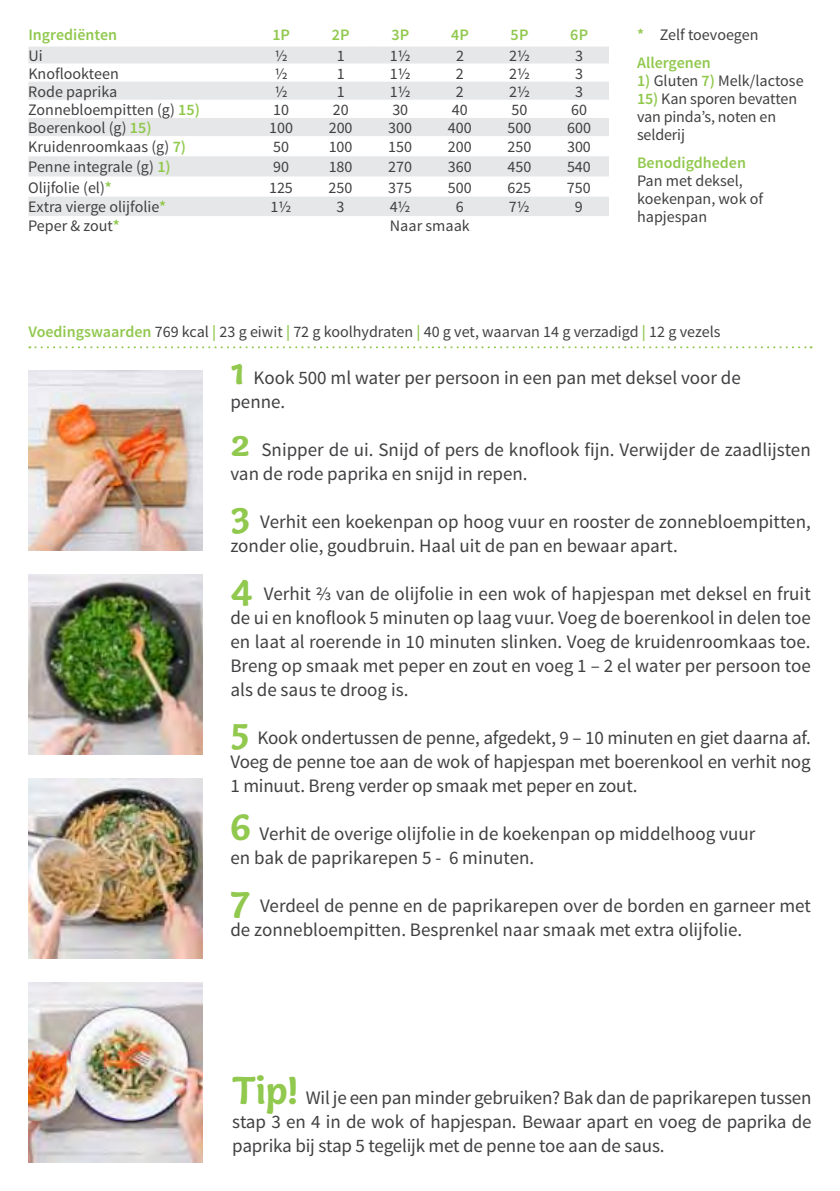
<style>
.page{position:relative;width:840px;height:1191px;background:#fff}
.page>*{position:absolute;margin:0;border:0;box-sizing:border-box;transform-origin:0 0}
.t1{font:19px/24px "Source Sans Pro";color:#414042}
.t2{font:16px/18px "Source Sans Pro";color:#414042}
.t3{font:600 16px "Source Sans Pro";color:#91c84e}
.s1{font-weight:600;color:#91c84e}
.s2{font-family:"Capucine Basic";font-weight:700;font-size:40px;color:#91c84e}
</style>
<div class="page">
<svg style="left:29px;top:346px;width:782px;height:2px"></svg>
<img style="left:28px;top:778px;width:175px;height:180px">
<img style="left:28px;top:574px;width:175px;height:180px">
<img style="left:28px;top:370px;width:175px;height:180px">
<img style="left:28px;top:982px;width:175px;height:180px">
<svg style="left:28px;top:46px;width:580px;height:54px"></svg>
<svg style="left:28px;top:118px;width:580px;height:98px;fill:#e6e7e8"></svg>
<p class="t3" style="left:28px;top:25px;width:90px">Ingrediënten</p>
<p class="t3" style="left:272px;top:25px;width:19px">1P</p>
<p class="t3" style="left:332px;top:25px;width:19px">2P</p>
<p class="t3" style="left:391px;top:25px;width:19px">3P</p>
<p class="t3" style="left:451px;top:25px;width:19px">4P</p>
<p class="t3" style="left:510px;top:25px;width:19px">5P</p>
<p class="t3" style="left:570px;top:25px;width:19px">6P</p>
<p class="t2" style="left:28px;top:47px;width:16px">Ui</p>
<p class="t2" style="left:274px;top:47px;width:14px">½</p>
<p class="t2" style="left:336px;top:47px;width:9px">1</p>
<p class="t2" style="left:390px;top:47px;width:22px">1½</p>
<p class="t2" style="left:455px;top:47px;width:9px">2</p>
<p class="t2" style="left:509px;top:47px;width:22px">2½</p>
<p class="t2" style="left:575px;top:47px;width:9px">3</p>
<p class="t2" style="left:28px;top:65px;width:92px">Knoflookteen</p>
<p class="t2" style="left:274px;top:65px;width:14px">½</p>
<p class="t2" style="left:336px;top:65px;width:9px">1</p>
<p class="t2" style="left:389px;top:65px;width:22px">1½</p>
<p class="t2" style="left:455px;top:65px;width:9px">2</p>
<p class="t2" style="left:509px;top:65px;width:22px">2½</p>
<p class="t2" style="left:575px;top:65px;width:9px">3</p>
<p class="t2" style="left:28px;top:83px;width:91px">Rode paprika</p>
<p class="t2" style="left:274px;top:83px;width:14px">½</p>
<p class="t2" style="left:336px;top:83px;width:9px">1</p>
<p class="t2" style="left:389px;top:83px;width:22px">1½</p>
<p class="t2" style="left:455px;top:83px;width:9px">2</p>
<p class="t2" style="left:508px;top:83px;width:22px">2½</p>
<p class="t2" style="left:574px;top:83px;width:9px">3</p>
<p class="t2" style="left:28px;top:101px;width:173px">Zonnebloempitten (g) <span class="s1">15)</span></p>
<p class="t2" style="left:273px;top:101px;width:17px">10</p>
<p class="t2" style="left:332px;top:101px;width:17px">20</p>
<p class="t2" style="left:392px;top:101px;width:17px">30</p>
<p class="t2" style="left:451px;top:101px;width:17px">40</p>
<p class="t2" style="left:511px;top:101px;width:17px">50</p>
<p class="t2" style="left:570px;top:101px;width:17px">60</p>
<p class="t2" style="left:28px;top:119px;width:125px">Boerenkool (g) <span class="s1">15)</span></p>
<p class="t2" style="left:269px;top:119px;width:25px">100</p>
<p class="t2" style="left:328px;top:119px;width:25px">200</p>
<p class="t2" style="left:388px;top:119px;width:25px">300</p>
<p class="t2" style="left:447px;top:119px;width:25px">400</p>
<p class="t2" style="left:507px;top:119px;width:25px">500</p>
<p class="t2" style="left:566px;top:119px;width:25px">600</p>
<p class="t2" style="left:28px;top:138px;width:159px">Kruidenroomkaas (g) <span class="s1">7)</span></p>
<p class="t2" style="left:273px;top:138px;width:17px">50</p>
<p class="t2" style="left:328px;top:138px;width:25px">100</p>
<p class="t2" style="left:388px;top:138px;width:25px">150</p>
<p class="t2" style="left:447px;top:138px;width:25px">200</p>
<p class="t2" style="left:507px;top:138px;width:25px">250</p>
<p class="t2" style="left:566px;top:138px;width:25px">300</p>
<p class="t2" style="left:28px;top:158px;width:144px">Penne integrale (g) <span class="s1">1)</span></p>
<p class="t2" style="left:273px;top:158px;width:17px">90</p>
<p class="t2" style="left:328px;top:158px;width:25px">180</p>
<p class="t2" style="left:388px;top:158px;width:25px">270</p>
<p class="t2" style="left:447px;top:158px;width:25px">360</p>
<p class="t2" style="left:507px;top:158px;width:25px">450</p>
<p class="t2" style="left:566px;top:158px;width:25px">540</p>
<p class="t2" style="left:28px;top:178px;width:85px">Olijfolie (el)<span class="s1">*</span></p>
<p class="t2" style="left:269px;top:178px;width:25px">125</p>
<p class="t2" style="left:328px;top:178px;width:25px">250</p>
<p class="t2" style="left:388px;top:178px;width:25px">375</p>
<p class="t2" style="left:447px;top:178px;width:25px">500</p>
<p class="t2" style="left:507px;top:178px;width:25px">625</p>
<p class="t2" style="left:566px;top:178px;width:25px">750</p>
<p class="t2" style="left:28px;top:198px;width:140px">Extra vierge olijfolie<span class="s1">*</span></p>
<p class="t2" style="left:270px;top:198px;width:22px">1½</p>
<p class="t2" style="left:336px;top:198px;width:9px">3</p>
<p class="t2" style="left:389px;top:198px;width:22px">4½</p>
<p class="t2" style="left:455px;top:198px;width:9px">6</p>
<p class="t2" style="left:508px;top:198px;width:22px">7½</p>
<p class="t2" style="left:574px;top:198px;width:9px">9</p>
<p class="t2" style="left:28px;top:217px;width:93px">Peper &amp; zout<span class="s1">*</span></p>
<p class="t2" style="left:390px;top:217px;width:81px">Naar smaak</p>
<p class="t2" style="left:636px;top:21px;width:123px;line-height:28px"><span class="s1">*</span> Zelf toevoegen<br><span class="s1">Allergenen</span></p>
<p class="t2" style="left:636px;top:72px;width:168px"><span class="s1">1)</span> Gluten <span class="s1">7)</span> Melk/lactose</p>
<p class="t2" style="left:636px;top:90px;width:161px"><span class="s1">15)</span> Kan sporen bevatten van pinda’s, noten en selderij</p>
<p class="t3" style="left:636px;top:153px;width:110px">Benodigdheden</p>
<p class="t2" style="left:636px;top:172px;width:127px">Pan met deksel, koekenpan, wok of hapjespan</p>
<p class="t2" style="left:28px;top:322px;width:693px"><span class="s1">Voedingswaarden</span> 769 kcal <span class="s1">|</span> 23 g eiwit <span class="s1">|</span> 72 g koolhydraten <span class="s1">|</span> 40 g vet, waarvan 14 g verzadigd <span class="s1">|</span> 12 g vezels</p>
<p class="t1" style="left:230px;top:366px;width:511px"><span class="s2">1</span> Kook 500 ml water per persoon in een pan met deksel voor de penne.</p>
<p class="t1" style="left:230px;top:438px;width:581px"><span class="s2">2</span> Snipper de ui. Snijd of pers de knoflook fijn. Verwijder de zaadlijsten van de rode paprika en snijd in repen.</p>
<p class="t1" style="left:230px;top:510px;width:581px"><span class="s2">3</span> Verhit een koekenpan op hoog vuur en rooster de zonnebloempitten, zonder olie, goudbruin. Haal uit de pan en bewaar apart.</p>
<p class="t1" style="left:230px;top:582px;width:581px;text-align:justify"><span class="s2">4</span> Verhit ⅔ van de olijfolie in een wok of hapjespan met deksel en fruit de ui en knoflook 5 minuten op laag vuur. Voeg de boerenkool in delen toe en laat al roerende in 10 minuten slinken. Voeg de kruidenroomkaas toe.<br>Breng op smaak met peper en zout en voeg 1 – 2 el water per persoon toe als de saus te droog is.</p>
<p class="t1" style="left:230px;top:726px;width:581px;text-align:justify"><span class="s2">5</span> Kook ondertussen de penne, afgedekt, 9 – 10 minuten en giet daarna af.<br>Voeg de penne toe aan de wok of hapjespan met boerenkool en verhit nog 1 minuut. Breng verder op smaak met peper en zout.</p>
<p class="t1" style="left:230px;top:822px;width:526px"><span class="s2">6</span> Verhit de overige olijfolie in de koekenpan op middelhoog vuur en bak de paprikarepen 5 - 6 minuten.</p>
<p class="t1" style="left:230px;top:894px;width:581px"><span class="s2">7</span> Verdeel de penne en de paprikarepen over de borden en garneer met de zonnebloempitten. Besprenkel naar smaak met extra olijfolie.</p>
<p class="t1" style="left:232px;top:1086px;width:580px;text-align:justify"><span class="s2">Tip!</span> Wil je een pan minder gebruiken? Bak dan de paprikarepen tussen stap 3 en 4 in de wok of hapjespan. Bewaar apart en voeg de paprika de paprika bij stap 5 tegelijk met de penne toe aan de saus.</p>
</div>
